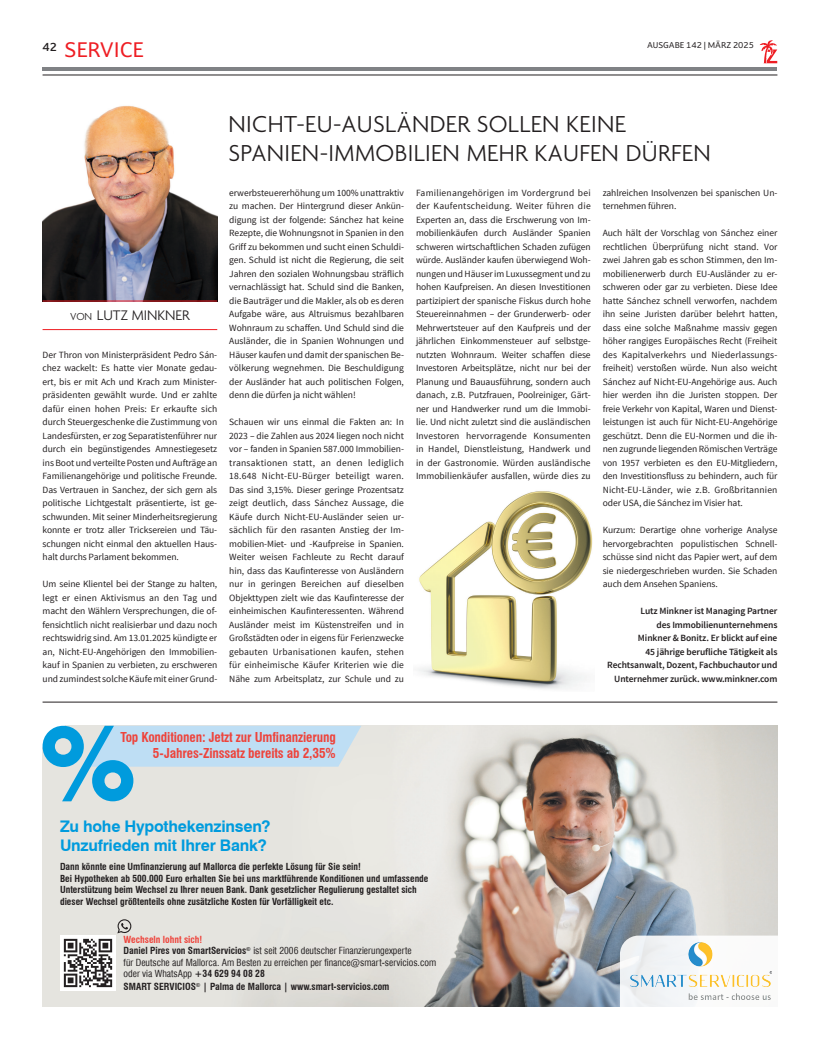
<style>
.page{position:relative;width:820px;height:1049px;background:#fff}
.page>*{position:absolute;margin:0;border:0;box-sizing:border-box;transform-origin:0 0}
.t1{font:300 25px/29px "Agenda";letter-spacing:.015em;color:#231f20}
.t2{font:20px "Darkmode Darkmode Off";color:#ee1d23}
.t3{font:700 16px/19.2px "Swiss 721 BT";letter-spacing:-.015em;color:#009bdd}
.t4{font:300 15px "Agenda";letter-spacing:-.005em;color:#231f20}
.t5{font:700 condensed 13.3px/16px "Swiss 721 BT";letter-spacing:-.01em;color:#ee433b;text-align:right}
.t6{font:500 11px "Darkmode Darkmode Off";color:#231f20}
.t7{font:condensed 9.6px/11.5px "Swiss 721 BT";color:#231f20}
.t8{font:700 condensed 9.6px "Swiss 721 BT";color:#231f20}
.t9{font:9.5px/13.5px "Source Sans Pro";letter-spacing:-.005em;color:#231f20;text-align:justify}
.t10{font:700 condensed 9.5px/11.5px "Swiss 721 BT";color:#231f20}
.t11{font:600 9.5px/13.5px "Source Sans Pro";letter-spacing:-.01em;color:#231f20;text-align:right}
.t12{font:8px "Darkmode Darkmode Off";color:#231f20}
.s1{font-size:11px}
.s2{font-weight:700;color:#ee433b}
.s3{font-weight:700}
</style>
<div class="page">
<svg style="left:759px;top:40px;width:18px;height:24px"></svg>
<hr style="left:43px;top:67px;width:734px;height:4px;background:#808285">
<hr style="left:43px;top:75px;width:734px;height:1px;background:#231f20">
<img style="left:42px;top:105px;width:175px;height:196px">
<hr style="left:43px;top:300px;width:174px;height:1px;background:#ee1d23">
<hr style="left:43px;top:329px;width:174px;height:1px;background:#ee1d23">
<img style="left:43px;top:726px;width:734px;height:280px">
<svg style="left:619px;top:935px;width:159px;height:72px"></svg>
<img style="left:630px;top:943px;width:141px;height:56px">
<img style="left:60px;top:935px;width:55px;height:56px">
<svg style="left:42px;top:725px;width:319px;height:76px;background:#b9d9e7"></svg>
<svg style="left:117px;top:919px;width:14px;height:14px"></svg>
<img style="left:418px;top:491px;width:175px;height:198px">
<hr style="left:43px;top:702px;width:734px;height:1px;background:#231f20">
<p class="t6" style="left:43px;top:39px;width:16px">42</p>
<h2 class="t2" style="left:64px;top:36px;width:81px">SERVICE</h2>
<p class="t12" style="left:647px;top:40px;width:108px">AUSGABE 142 | MÄRZ 2025</p>
<h3 class="t4" style="left:70px;top:307px;width:121px"><span class="s1">VON</span> LUTZ MINKNER</h3>
<p class="t9" style="left:43px;top:348px;width:176px">Der Thron von Ministerpräsident Pedro Sán&shy;chez wackelt: Es hatte vier Monate gedau&shy;ert, bis er mit Ach und Krach zum Minister&shy;präsidenten gewählt wurde. Und er zahlte dafür einen hohen Preis: Er erkaufte sich durch Steuergeschenke die Zustimmung von Landesfürsten, er zog Separatistenführer nur durch ein begünstigendes Amnestiegesetz ins Boot und verteilte Posten und Aufträge an Familienangehörige und politische Freunde.<br>Das Vertrauen in Sanchez, der sich gern als politische Lichtgestalt präsentierte, ist ge&shy;schwunden. Mit seiner Minderheitsregierung konnte er trotz aller Tricksereien und Täu&shy;schungen nicht einmal den aktuellen Haus&shy;halt durchs Parlament bekommen.</p>
<p class="t9" style="left:43px;top:578px;width:176px">Um seine Klientel bei der Stange zu halten, legt er einen Aktivismus an den Tag und macht den Wählern Versprechungen, die of&shy;fensichtlich nicht realisierbar und dazu noch rechtswidrig sind. Am 13.01.2025 kündigte er an, Nicht-EU-Angehörigen den Immobilien&shy;kauf in Spanien zu verbieten, zu erschweren und zumindest solche Käufe mit einer Grund-</p>
<h1 class="t1" style="left:228px;top:111px;width:483px">NICHT-EU-AUSLÄNDER SOLLEN KEINE<br>SPANIEN-IMMOBILIEN MEHR KAUFEN DÜRFEN</h1>
<p class="t9" style="left:229px;top:186px;width:176px">erwerbsteuererhöhung um 100% unattraktiv zu machen. Der Hintergrund dieser Ankün&shy;digung ist der folgende: Sánchez hat keine Rezepte, die Wohnungsnot in Spanien in den Griff zu bekommen und sucht einen Schuldi&shy;gen. Schuld ist nicht die Regierung, die seit Jahren den sozialen Wohnungsbau sträflich vernachlässigt hat. Schuld sind die Banken, die Bauträger und die Makler, als ob es deren Aufgabe wäre, aus Altruismus bezahlbaren Wohnraum zu schaffen. Und Schuld sind die Ausländer, die in Spanien Wohnungen und Häuser kaufen und damit der spanischen Be&shy;völkerung wegnehmen. Die Beschuldigung der Ausländer hat auch politischen Folgen, denn die dürfen ja nicht wählen!</p>
<p class="t9" style="left:229px;top:415px;width:176px">Schauen wir uns einmal die Fakten an: In 2023 – die Zahlen aus 2024 liegen noch nicht vor – fanden in Spanien 587.000 Immobilien&shy;transaktionen statt, an denen lediglich 18.648 Nicht-EU-Bürger beteiligt waren.<br>Das sind 3,15%. Dieser geringe Prozentsatz zeigt deutlich, dass Sánchez Aussage, die Käufe durch Nicht-EU-Ausländer seien ur&shy;sächlich für den rasanten Anstieg der Im&shy;mobilien-Miet- und -Kaufpreise in Spanien.<br>Weiter weisen Fachleute zu Recht darauf hin, dass das Kaufinteresse von Ausländern nur in geringen Bereichen auf dieselben Objekttypen zielt wie das Kaufinteresse der einheimischen Kaufinteressenten. Während Ausländer meist im Küstenstreifen und in Großstädten oder in eigens für Ferienzwecke gebauten Urbanisationen kaufen, stehen für einheimische Käufer Kriterien wie die Nähe zum Arbeitsplatz, zur Schule und zu</p>
<p class="t9" style="left:416px;top:186px;width:176px">Familienangehörigen im Vordergrund bei der Kaufentscheidung. Weiter führen die Experten an, dass die Erschwerung von Im&shy;mobilienkäufen durch Ausländer Spanien schweren wirtschaftlichen Schaden zufügen würde. Ausländer kaufen überwiegend Woh&shy;nungen und Häuser im Luxussegment und zu hohen Kaufpreisen. An diesen Investitionen partizipiert der spanische Fiskus durch hohe Steuereinnahmen – der Grunderwerb- oder Mehrwertsteuer auf den Kaufpreis und der jährlichen Einkommensteuer auf selbstge&shy;nutzten Wohnraum. Weiter schaffen diese Investoren Arbeitsplätze, nicht nur bei der Planung und Bauausführung, sondern auch danach, z.B. Putzfrauen, Poolreiniger, Gärt&shy;ner und Handwerker rund um die Immobi&shy;lie. Und nicht zuletzt sind die ausländischen Investoren hervorragende Konsumenten in Handel, Dienstleistung, Handwerk und in der Gastronomie. Würden ausländische Immobilienkäufer ausfallen, würde dies zu</p>
<p class="t9" style="left:602px;top:186px;width:176px">zahlreichen Insolvenzen bei spanischen Un&shy;ternehmen führen.</p>
<p class="t9" style="left:602px;top:226px;width:176px">Auch hält der Vorschlag von Sánchez einer rechtlichen Überprüfung nicht stand. Vor zwei Jahren gab es schon Stimmen, den Im&shy;mobilienerwerb durch EU-Ausländer zu er&shy;schweren oder gar zu verbieten. Diese Idee hatte Sánchez schnell verworfen, nachdem ihn seine Juristen darüber belehrt hatten, dass eine solche Maßnahme massiv gegen höher rangiges Europäisches Recht (Freiheit des Kapitalverkehrs und Niederlassungs&shy;freiheit) verstoßen würde. Nun also weicht Sánchez auf Nicht-EU-Angehörige aus. Auch hier werden ihn die Juristen stoppen. Der freie Verkehr von Kapital, Waren und Dienst&shy;leistungen ist auch für Nicht-EU-Angehörige geschützt. Denn die EU-Normen und die ih&shy;nen zugrunde liegenden Römischen Verträge von 1957 verbieten es den EU-Mitgliedern, den Investitionsfluss zu behindern, auch für Nicht-EU-Länder, wie z.B. Großbritannien oder USA, die Sánchez im Visier hat.</p>
<p class="t9" style="left:602px;top:523px;width:176px">Kurzum: Derartige ohne vorherige Analyse hervorgebrachten populistischen Schnell&shy;schüsse sind nicht das Papier wert, auf dem sie niedergeschrieben wurden. Sie Schaden auch dem Ansehen Spaniens.</p>
<p class="t11" style="left:607px;top:605px;width:172px">Lutz Minkner ist Managing Partner<br>des Immobilienunternehmens<br>Minkner &amp; Bonitz. Er blickt auf eine<br>45 jährige berufliche Tätigkeit als Rechtsanwalt, Dozent, Fachbuchautor und Unternehmer zurück. www.minkner.com</p>
<h3 class="t5" style="left:120px;top:729px;width:217px">Top Konditionen: Jetzt zur Umfinanzierung<br>5-Jahres-Zinssatz bereits ab 2,35%</h3>
<h3 class="t3" style="left:60px;top:816px;width:212px">Zu hohe Hypothekenzinsen?<br>Unzufrieden mit Ihrer Bank?</h3>
<p class="t10" style="left:60px;top:861px;width:370px">Dann könnte eine Umfinanzierung auf Mallorca die perfekte Lösung für Sie sein!<br>Bei Hypotheken ab 500.000 Euro erhalten Sie bei uns marktführende Konditionen und umfassende Unterstützung beim Wechsel zu Ihrer neuen Bank. Dank gesetzlicher Regulierung gestaltet sich dieser Wechsel größtenteils ohne zusätzliche Kosten für Vorfälligkeit etc.</p>
<p class="t7" style="left:124px;top:933px;width:314px"><span class="s2">Wechseln lohnt sich!<br></span><span class="s3">Daniel Pires von SmartServicios</span><sup>©</sup> ist seit 2006 deutscher Finanzierungexperte<br>für Deutsche auf Mallorca. Am Besten zu erreichen per finance@smart-servicios.com oder via WhatsApp <span class="s3">+34 629 94 08 28</span></p>
<p class="t8" style="left:124px;top:981px;width:267px">SMART SERVICIOS<sup>©</sup> | Palma de Mallorca | www.smart-servicios.com</p>
</div>
